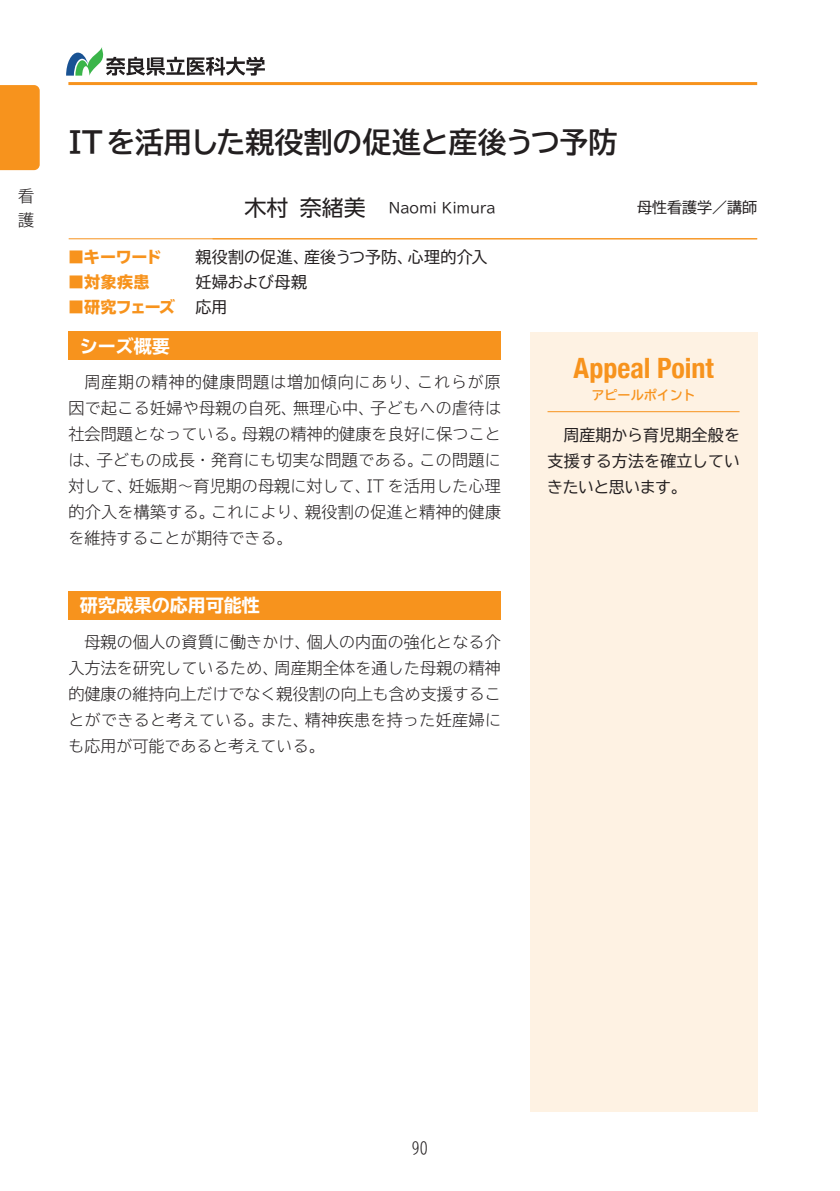
<style>
.page{position:relative;width:840px;height:1191px;background:#fff}
.page>*{position:absolute;margin:0;border:0;box-sizing:border-box;transform-origin:0 0}
.t1{font:700 29px "TBUD Go Std";color:#231f20}
.t2{font:700 condensed 28px "Helvetica Neue";color:#f7931d}
.t3{font:700 expanded 18px "TBUD Go Std";color:#fff}
.t4{font:300 16px/26px "TBUD Go Std Super";letter-spacing:.02em;color:#231f20;text-align:justify}
.t5{font:16px/26px "TBUD Go Std";color:#231f20;text-align:justify}
.t6{font:800 16px "TBUD Go Std";letter-spacing:-.02em;color:#f7931d}
.t7{font:15px "TBUD Go Std";color:#231f20}
.t8{font:14px "TBUD Go Std";letter-spacing:.005em;color:#231f20}
.t9{font:700 13px "TBUD Go Std";color:#f7931d}
.s1{font-family:"UD Shin Go Pr 6";font-size:22px}
</style>
<div class="page">
<div style="left:0;top:85px;width:40px;height:85px;background:#f7931d"></div>
<hr style="left:68px;top:82px;width:688px;height:3px;background:#f7931d">
<svg style="left:66px;top:47px;width:199px;height:29px"></svg>
<div style="left:68px;top:332px;width:432px;height:28px;background:#f7931d"></div>
<div style="left:530px;top:332px;width:226px;height:780px;background:#fef2e3"></div>
<hr style="left:547px;top:411px;width:192px;height:1px;background:#f7931d">
<div style="left:68px;top:591px;width:432px;height:28px;background:#f7931d"></div>
<hr style="left:69px;top:238px;width:687px;height:1px;background:#f7931d">
<p class="t4" style="left:18px;top:183px;width:17px;line-height:24px">看護</p>
<h1 class="t1" style="left:68px;top:118px;width:550px">ITを活用した親役割の促進と産後うつ予防</h1>
<p class="t6" style="left:68px;top:248px;width:95px">■キーワード</p>
<p class="t6" style="left:68px;top:273px;width:83px">■対象疾患</p>
<p class="t6" style="left:68px;top:298px;width:108px">■研究フェーズ</p>
<p class="t3" style="left:80px;top:336px;width:91px">シーズ概要</p>
<p class="t8" style="left:244px;top:196px;width:252px"><span class="s1">木村 奈緒美</span> Naomi Kimura</p>
<p class="t7" style="left:636px;top:195px;width:121px">母性看護学／講師</p>
<p class="t5" style="left:195px;top:244px;width:293px;line-height:25px;text-align:left">親役割の促進、産後うつ予防、心理的介入妊婦および母親<br>応用</p>
<p class="t4" style="left:68px;top:369px;width:434px;text-indent:16px">周産期の精神的健康問題は増加傾向にあり、これらが原因で起こる妊婦や母親の自死、無理心中、子どもへの虐待は社会問題となっている。母親の精神的健康を良好に保つことは、子どもの成長・発育にも切実な問題である。この問題に対して、妊娠期～育児期の母親に対して、IT を活用した心理的介入を構築する。これにより、親役割の促進と精神的健康を維持することが期待できる。</p>
<p class="t3" style="left:80px;top:595px;width:181px">研究成果の応用可能性</p>
<p class="t4" style="left:68px;top:628px;width:434px;text-indent:16px">母親の個人の資質に働きかけ、個人の内面の強化となる介入方法を研究しているため、周産期全体を通した母親の精神的健康の維持向上だけでなく親役割の向上も含め支援することができると考えている。また、精神疾患を持った妊産婦にも応用が可能であると考えている。</p>
<h2 class="t2" style="left:573px;top:344px;width:142px">Appeal Point</h2>
<p class="t9" style="left:591px;top:385px;width:105px">アピールポイント</p>
<p class="t5" style="left:547px;top:422px;width:194px;text-indent:16px">周産期から育児期全般を支援する方法を確立していきたいと思います。</p>
<p class="t4" style="left:412px;top:1134px;width:17px">90</p>
</div>
